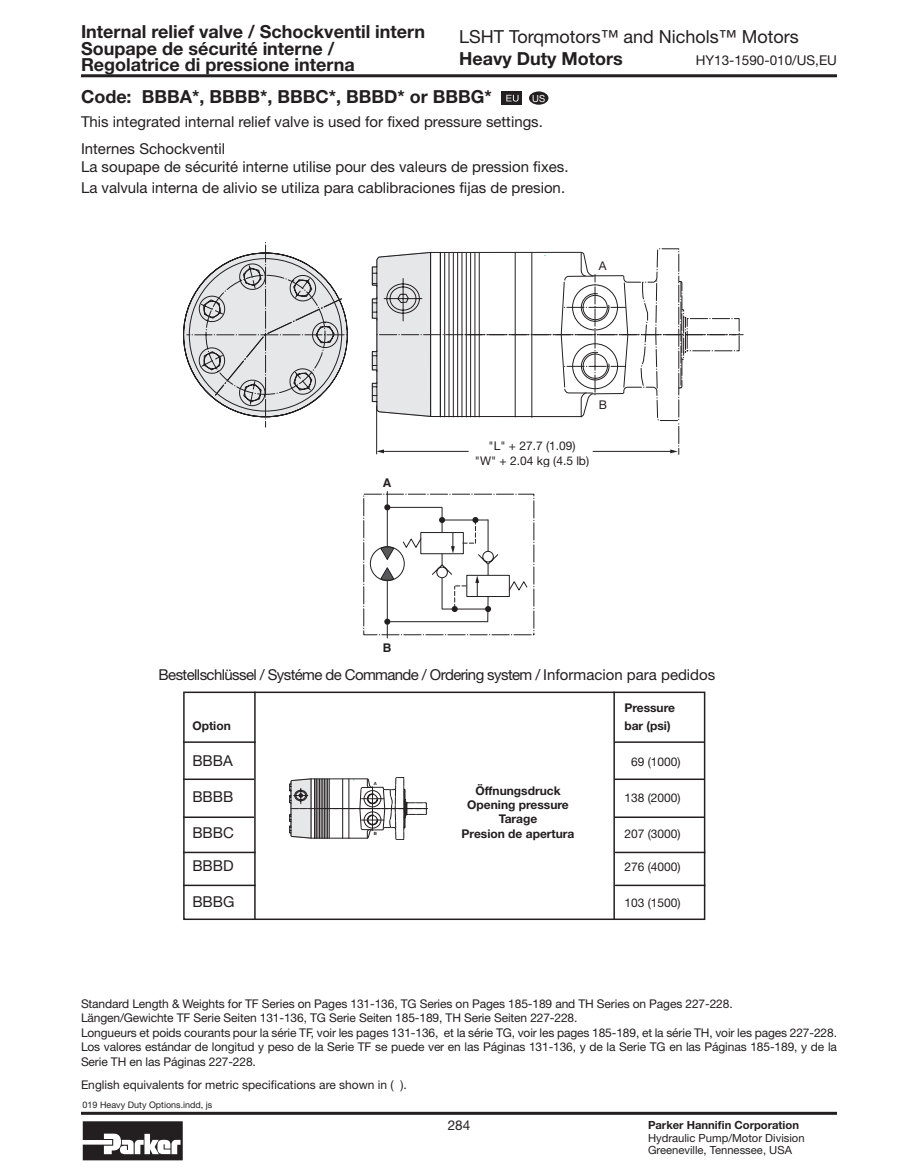
<style>
.page{position:relative;width:918px;height:1175px;background:#fff}
.page>*{position:absolute;margin:0;border:0;box-sizing:border-box;transform-origin:0 0}
.Textüberschrift{font:700 18px "Helvetica Neue LT Std";color:#231f20}
.Subhead_1{font:700 18px "Helvetica Neue LT Std";color:#231f20}
.t1{font:18px "Helvetica Neue LT Std";color:#231f20}
.Textüberschrift-2{font:15px "Helvetica Neue LT Std";color:#231f20}
.Textüberschrift-3{font:15px "Helvetica Neue LT Std";letter-spacing:-.04em;color:#231f20}
.Fließtext{font:15px "Helvetica Neue LT Std";color:#231f20}
.Headline{font:15px "Helvetica Neue LT Std";color:#231f20}
.t2{font:13.5px "Helvetica Neue LT Std";color:#231f20}
.Headline-2{font:12px/14.4px "Helvetica Neue LT Std";letter-spacing:-.01em;color:#231f20;text-align:center}
.Code-fett{font:700 12px "Helvetica Neue LT Std";color:#231f20}
.Headline-3{font:700 12px "Helvetica Neue LT Std";color:#231f20}
.t3{font:700 12px "Helvetica";color:#231f20}
.t4{font:11.25px/12.8px "Helvetica Neue LT Std";color:#231f20}
.t5{font:700 11.25px "Helvetica Neue LT Std";color:#231f20}
.t6{font:9.75px "Helvetica Neue LT Std";color:#fff}
.t7{font:9px "Helvetica Neue LT Std";color:#231f20}
.t8{font:700 4.35px "Helvetica Neue LT Std";color:#231f20}
</style>
<div class="page">
<hr style="left:81px;top:74px;width:756px;height:3px;background:#231f20">
<hr style="left:81px;top:1111px;width:756px;height:3px;background:#231f20">
<svg style="left:83px;top:1121px;width:100px;height:39px"></svg>
<div style="left:183px;top:691px;width:522px;height:229px;border:2px solid #231f20"></div>
<svg style="left:372px;top:248px;width:371px;height:207px"></svg>
<svg style="left:183px;top:242px;width:165px;height:186px"></svg>
<hr style="left:183px;top:741px;width:73px;height:2px;background:#231f20">
<hr style="left:183px;top:778px;width:71px;height:2px;background:#231f20">
<hr style="left:183px;top:816px;width:71px;height:2px;background:#231f20">
<hr style="left:614px;top:778px;width:91px;height:2px;background:#231f20">
<hr style="left:614px;top:816px;width:91px;height:2px;background:#231f20">
<hr style="left:614px;top:741px;width:91px;height:2px;background:#231f20">
<hr style="left:254px;top:691px;width:2px;height:228px;background:#231f20">
<hr style="left:613px;top:691px;width:2px;height:228px;background:#231f20">
<hr style="left:183px;top:851px;width:73px;height:2px;background:#231f20">
<hr style="left:615px;top:851px;width:90px;height:2px;background:#231f20">
<hr style="left:183px;top:884px;width:73px;height:2px;background:#231f20">
<hr style="left:615px;top:884px;width:90px;height:2px;background:#231f20">
<svg style="left:289px;top:777px;width:139px;height:62px"></svg>
<div style="left:501px;top:91px;width:21px;height:14px;background:#231f20"></div>
<svg style="left:506px;top:95px;width:13px;height:7px"></svg>
<div style="left:529px;top:91px;width:19px;height:14px;background:#231f20;border-radius:50%"></div>
<div style="left:370px;top:546px;width:35px;height:35px;border:1px solid #231f20;border-radius:50%"></div>
<svg style="left:380px;top:546px;width:14px;height:14px"></svg>
<svg style="left:380px;top:567px;width:14px;height:14px"></svg>
<hr style="left:387px;top:507px;width:55px;height:1px;background:#231f20">
<hr style="left:442px;top:519px;width:46px;height:1px;background:#231f20">
<hr style="left:388px;top:621px;width:100px;height:1px;background:#231f20">
<hr style="left:442px;top:608px;width:46px;height:1px;background:#231f20">
<hr style="left:387px;top:491px;width:1px;height:55px;background:#231f20">
<hr style="left:442px;top:578px;width:1px;height:30px;background:#231f20">
<hr style="left:387px;top:581px;width:1px;height:57px;background:#231f20">
<hr style="left:487px;top:596px;width:2px;height:26px;background:#231f20">
<hr style="left:488px;top:520px;width:1px;height:31px;background:#231f20">
<svg style="left:384px;top:504px;width:6px;height:6px"></svg>
<svg style="left:485px;top:606px;width:6px;height:6px"></svg>
<svg style="left:384px;top:618px;width:6px;height:6px"></svg>
<div style="left:466px;top:575px;width:44px;height:22px;border:1px solid #231f20"></div>
<svg style="left:475px;top:551px;width:52px;height:45px"></svg>
<div style="left:420px;top:532px;width:44px;height:22px;border:1px solid #231f20"></div>
<svg style="left:403px;top:508px;width:52px;height:70px"></svg>
<svg style="left:452px;top:585px;width:14px;height:27px"></svg>
<svg style="left:463px;top:517px;width:15px;height:27px"></svg>
<p class="Textüberschrift" style="left:81px;top:21px;width:346px">Internal relief valve / Schockventil intern</p>
<p class="Textüberschrift" style="left:81px;top:37px;width:255px">Soupape de sécurité interne /</p>
<p class="Textüberschrift" style="left:81px;top:54px;width:275px">Regolatrice di pressione interna</p>
<h1 class="t1" style="left:459px;top:26px;width:341px">LSHT Torqmotors™ and Nichols™ Motors</h1>
<h1 class="Textüberschrift" style="left:459px;top:47px;width:165px">Heavy Duty Motors</h1>
<p class="t2" style="left:696px;top:52px;width:143px">HY13-1590-010/US,EU</p>
<p class="Subhead_1" style="left:81px;top:85px;width:412px">Code: BBBA*, BBBB*, BBBC*, BBBD* or BBBG*</p>
<p class="t6" style="left:532px;top:92px;width:14px">US</p>
<p class="Fließtext" style="left:81px;top:112px;width:463px">This integrated internal relief valve is used for fixed pressure settings.</p>
<p class="Textüberschrift-2" style="left:81px;top:139px;width:146px">Internes Schockventil</p>
<p class="Textüberschrift-2" style="left:81px;top:157px;width:489px">La soupape de sécurité interne utilise pour des valeurs de pression fixes.</p>
<p class="Textüberschrift-2" style="left:81px;top:179px;width:486px">La valvula interna de alivio se utiliza para cablibraciones fijas de presion.</p>
<p class="Headline-2" style="left:599px;top:259px;width:9px">A</p>
<p class="t3" style="left:383px;top:475px;width:10px">A</p>
<p class="Headline-2" style="left:599px;top:397px;width:10px">B</p>
<p class="Headline-2" style="left:475px;top:438px;width:116px">"L" + 27.7 (1.09)<br>"W" + 2.04 kg (4.5 lb)</p>
<p class="t3" style="left:383px;top:640px;width:10px">B</p>
<p class="Textüberschrift-3" style="left:159px;top:666px;width:558px">Bestellschlüssel / Systéme de Commande / Ordering system / Informacion para pedidos</p>
<p class="Headline-3" style="left:624px;top:700px;width:52px">Pressure</p>
<p class="Headline-3" style="left:192px;top:718px;width:40px">Option</p>
<p class="Headline-3" style="left:624px;top:718px;width:48px">bar (psi)</p>
<p class="Headline" style="left:192px;top:752px;width:42px">BBBA</p>
<p class="Headline-2" style="left:631px;top:754px;width:51px">69 (1000)</p>
<p class="Headline" style="left:192px;top:788px;width:43px">BBBB</p>
<p class="Headline-2" style="left:624px;top:790px;width:58px">138 (2000)</p>
<p class="Headline" style="left:192px;top:824px;width:43px">BBBC</p>
<p class="Headline-2" style="left:624px;top:826px;width:58px">207 (3000)</p>
<p class="Headline" style="left:192px;top:856px;width:43px">BBBD</p>
<p class="Headline-2" style="left:624px;top:859px;width:58px">276 (4000)</p>
<p class="Headline" style="left:192px;top:892px;width:44px">BBBG</p>
<p class="Headline-2" style="left:624px;top:895px;width:58px">103 (1500)</p>
<p class="t8" style="left:374px;top:781px;width:5px">A</p>
<p class="Code-fett" style="left:476px;top:783px;width:87px">Öffnungsdruck</p>
<p class="Code-fett" style="left:467px;top:797px;width:103px">Opening pressure</p>
<p class="Code-fett" style="left:499px;top:811px;width:40px">Tarage</p>
<p class="Code-fett" style="left:462px;top:826px;width:114px">Presion de apertura</p>
<p class="t8" style="left:374px;top:831px;width:5px">B</p>
<p class="Headline-2" style="left:81px;top:996px;width:653px">Standard Length &amp; Weights for TF Series on Pages 131-136, TG Series on Pages 185-189 and TH Series on Pages 227-228.</p>
<p class="Headline-2" style="left:81px;top:1010px;width:498px">Längen/Gewichte TF Serie Seiten 131-136, TG Serie Seiten 185-189, TH Serie Seiten 227-228.</p>
<p class="Headline-2" style="left:81px;top:1025px;width:758px">Longueurs et poids courants pour la série TF, voir les pages 131-136, et la série TG, voir les pages 185-189, et la série TH, voir les pages 227-228.</p>
<p class="Headline-2" style="left:81px;top:1039px;width:758px;text-align:left">Los valores estándar de longitud y peso de la Serie TF se puede ver en las Páginas 131-136, y de la Serie TG en las Páginas 185-189, y de la<br>Serie TH en las Páginas 227-228.</p>
<p class="Headline-2" style="left:81px;top:1077px;width:327px">English equivalents for metric specifications are shown in ( ).</p>
<p class="t7" style="left:83px;top:1099px;width:131px">019 Heavy Duty Options.indd, js</p>
<p class="t2" style="left:448px;top:1117px;width:24px">284</p>
<p class="t5" style="left:648px;top:1117px;width:153px">Parker Hannifin Corporation</p>
<p class="t4" style="left:648px;top:1131px;width:158px">Hydraulic Pump/Motor Division<br>Greeneville, Tennessee, USA</p>
</div>
